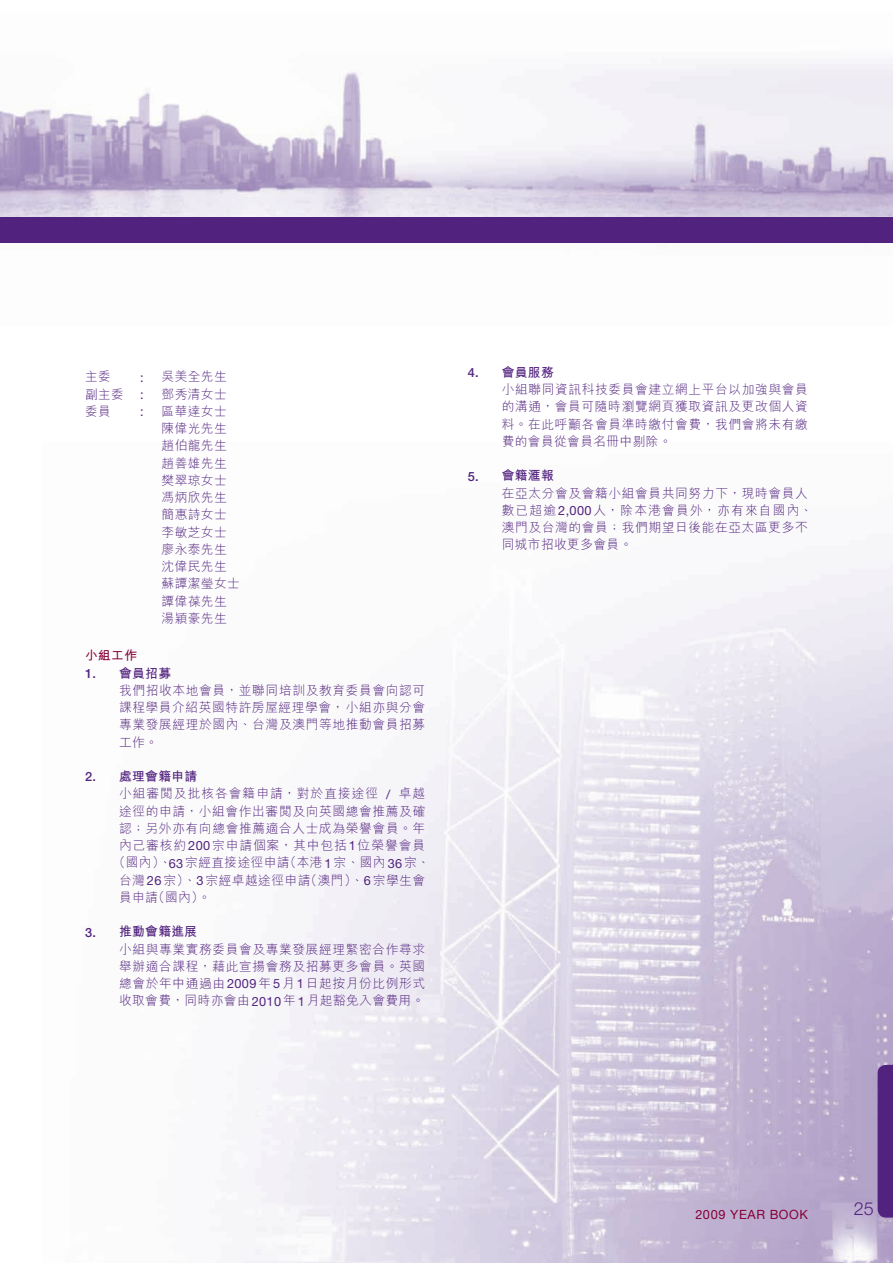
<style>
.page{position:relative;width:893px;height:1263px;background:#fff}
.page>*{position:absolute;margin:0;border:0;box-sizing:border-box;transform-origin:0 0}
.t1{font:300 18px "Helvetica Neue";color:#52227f}
.t2{font:12.75px/17.2px "M Hei HK Light E Ten B5 H";letter-spacing:.045em;color:#52227f;text-align:justify}
.t3{font:12.75px "M Hei HK Bold E Ten B5 H";letter-spacing:.03em;color:#52227f}
.t4{font:12.75px "M Hei HK Light E Ten B5 H";letter-spacing:.07em;color:#52227f}
.t5{font:12.75px "M Hei HK Light E Ten B5 H";letter-spacing:.075em;color:#52227f}
.t6{font:12.75px "Helvetica Neue";letter-spacing:.045em;color:#860037}
.t7{font:12.75px "M Hei HK Bold E Ten B5 H";color:#860037}
.t8{font:12.75px "Helvetica Neue";color:#52227f}
.s1{font-family:"Helvetica Neue";font-weight:500}
.s2{font-family:"Helvetica Neue"}
</style>
<div class="page">
<img style="left:215px;top:563px;width:678px;height:700px">
<img style="left:0;top:64px;width:893px;height:153px">
<div style="left:0;top:217px;width:893px;height:26px;background:#52227f"></div>
<div style="left:878px;top:1065px;width:15px;height:152px;background:#52227f"></div>
<p class="t2" style="left:85px;top:370px;width:27px">主委</p>
<p class="t8" style="left:140px;top:372px;width:5px">:</p>
<p class="t2" style="left:162px;top:370px;width:67px">吳美全先生</p>
<p class="t2" style="left:85px;top:387px;width:40px">副主委</p>
<p class="t8" style="left:140px;top:390px;width:5px">:</p>
<p class="t2" style="left:162px;top:387px;width:67px">鄧秀清女士</p>
<p class="t2" style="left:85px;top:404px;width:27px">委員</p>
<p class="t8" style="left:140px;top:407px;width:5px">:</p>
<p class="t2" style="left:162px;top:404px;width:80px;text-align:left">區華達女士陳偉光先生趙伯龍先生趙善雄先生樊翠琼女士馮炳欣先生簡惠詩女士李敏芝女士廖永泰先生沈偉民先生蘇譚潔瑩女士譚偉葆先生湯穎豪先生</p>
<p class="t7" style="left:85px;top:651px;width:54px">小組工作</p>
<p class="t3" style="left:85px;top:668px;width:88px"><span class="s1">1.</span> 會員招募</p>
<p class="t2" style="left:119px;top:683px;width:308px">我們招收本地會員，並聯同培訓及教育委員會向認可課程學員介紹英國特許房屋經理學會，小組亦與分會專業發展經理於國內、台灣及澳門等地推動會員招募工作。</p>
<p class="t3" style="left:85px;top:772px;width:114px"><span class="s1">2.</span> 處理會籍申請</p>
<p class="t5" style="left:119px;top:789px;width:308px">小組審閱及批核各會籍申請，對於直接途徑 <span class="s2">/</span> 卓越</p>
<p class="t2" style="left:119px;top:804px;width:308px">途徑的申請，小組會作出審閱及向英國總會推薦及確</p>
<p class="t2" style="left:119px;top:821px;width:308px">認；另外亦有向總會推薦適合人士成為榮譽會員。年</p>
<p class="t4" style="left:119px;top:840px;width:308px">內己審核約<span class="s2">200</span>宗申請個案，其中包括<span class="s2">1</span>位榮譽會員</p>
<p class="t2" style="left:113px;top:856px;width:319px">（國內）、<span class="s2">63</span>宗經直接途徑申請（本港<span class="s2">1</span>宗、國內<span class="s2">36</span>宗、</p>
<p class="t2" style="left:119px;top:873px;width:308px">台灣<span class="s2">26</span>宗）、<span class="s2">3</span>宗經卓越途徑申請（澳門）、<span class="s2">6</span>宗學生會</p>
<p class="t2" style="left:119px;top:890px;width:93px">員申請（國內）。</p>
<p class="t3" style="left:85px;top:927px;width:114px"><span class="s1">3.</span> 推動會籍進展</p>
<p class="t2" style="left:119px;top:942px;width:308px">小組與專業實務委員會及專業發展經理緊密合作尋求舉辦適合課程，藉此宣揚會務及招募更多會員。英國總會於年中通過由<span class="s2">2009</span>年<span class="s2">5</span>月<span class="s2">1</span>日起按月份比例形式收取會費，同時亦會由<span class="s2">2010</span>年<span class="s2">1</span>月起豁免入會費用。</p>
<p class="t3" style="left:468px;top:367px;width:88px"><span class="s1">4.</span> 會員服務</p>
<p class="t2" style="left:502px;top:382px;width:308px">小組聯同資訊科技委員會建立網上平台以加強與會員的溝通，會員可隨時瀏覽網頁獲取資訊及更改個人資料。在此呼籲各會員準時繳付會費，我們會將未有繳費的會員從會員名冊中剔除。</p>
<p class="t3" style="left:468px;top:471px;width:88px"><span class="s1">5.</span> 會籍滙報</p>
<p class="t2" style="left:502px;top:486px;width:312px;text-align:left">在亞太分會及會籍小組會員共同努力下，現時會員人數已超逾<span class="s2">2,000</span>人，除本港會員外，亦有來自國內、澳門及台灣的會員；我們期望日後能在亞太區更多不同城市招收更多會員。</p>
<p class="t6" style="left:695px;top:1209px;width:114px">2009 YEAR BOOK</p>
<h1 class="t1" style="left:854px;top:1202px;width:21px">25</h1>
</div>
